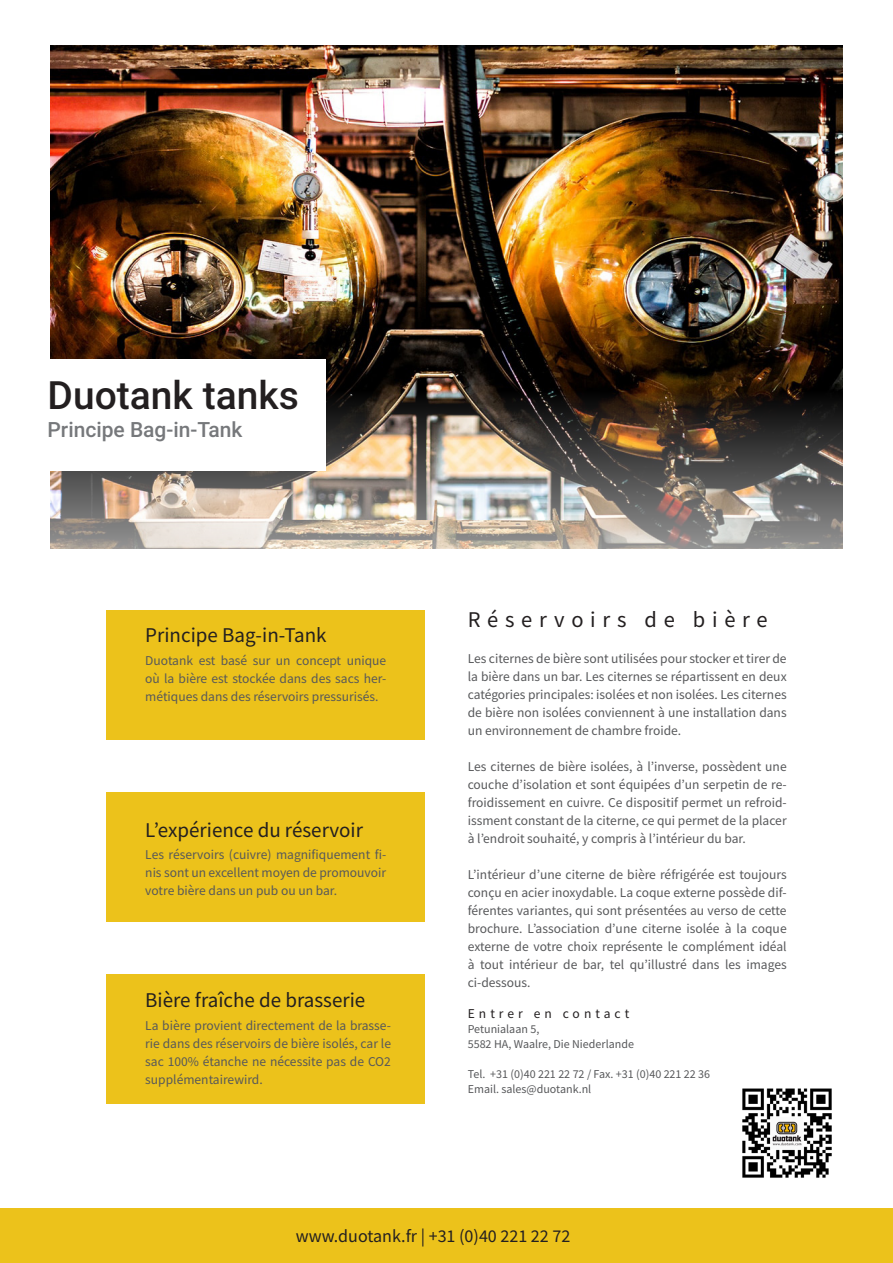
<style>
.page{position:relative;width:893px;height:1263px;background:#fff}
.page>*{position:absolute;margin:0;border:0;box-sizing:border-box;transform-origin:0 0}
.t1{font:500 39px "Roboto";color:#231f20}
.t2{font:22.5px "Source Sans Pro";letter-spacing:.3em;color:#231f20}
.t3{font:21px "Source Sans Pro";color:#231f20}
.t4{font:500 21px "Roboto";color:#76787b}
.t5{font:18px "Source Sans Pro";color:#231f20}
.Body_Text{font:13.5px/18px "Source Sans Pro";color:#57585a;text-align:justify}
.Small_Body_Kerning_3{font:13.5px "Source Sans Pro";letter-spacing:.3em;color:#231f20}
.Small_Body{font:12px "Source Sans Pro";color:#57585a}
</style>
<div class="page">
<img style="left:50px;top:45px;width:792px;height:504px">
<div style="left:0;top:1208px;width:893px;height:55px;background:#ecc21b"></div>
<div style="left:106px;top:610px;width:319px;height:130px;background:#ecc21b"></div>
<div style="left:106px;top:792px;width:319px;height:130px;background:#ecc21b"></div>
<div style="left:106px;top:974px;width:319px;height:130px;background:#ecc21b"></div>
<div style="left:48px;top:360px;width:278px;height:111px;background:#fff"></div>
<img style="left:742px;top:1088px;width:90px;height:90px">
<h1 class="t1" style="left:48px;top:368px;width:253px">Duotank tanks</h1>
<h2 class="t4" style="left:48px;top:415px;width:196px">Principe Bag-in-Tank</h2>
<h5 class="t3" style="left:145px;top:622px;width:183px">Principe Bag-in-Tank</h5>
<p class="Body_Text" style="left:145px;top:651px;width:242px">Duotank est basé sur un concept unique où la bière est stockée dans des sacs her&shy;métiques dans des réservoirs pressurisés.</p>
<h5 class="t3" style="left:145px;top:816px;width:219px">L’expérience du réservoir</h5>
<p class="Body_Text" style="left:145px;top:846px;width:242px">Les réservoirs (cuivre) magnifiquement fi&shy;nis sont un excellent moyen de promouvoir votre bière dans un pub ou un bar.</p>
<h5 class="t3" style="left:145px;top:987px;width:222px">Bière fraîche de brasserie</h5>
<p class="Body_Text" style="left:145px;top:1016px;width:247px">La bière provient directement de la brasse&shy;rie dans des réservoirs de bière isolés, car le sac 100% étanche ne nécessite pas de CO2 supplémentairewird.</p>
<h3 class="t2" style="left:468px;top:605px;width:302px">Réservoirs de bière</h3>
<p class="Body_Text" style="left:468px;top:649px;width:320px">Les citernes de bière sont utilisées pour stocker et tirer de la bière dans un bar. Les citernes se répartissent en deux catégories principales: isolées et non isolées. Les citernes de bière non isolées conviennent à une installation dans un environnement de chambre froide.</p>
<p class="Body_Text" style="left:468px;top:757px;width:320px">Les citernes de bière isolées, à l’inverse, possèdent une couche d’isolation et sont équipées d’un serpetin de re&shy;froidissement en cuivre. Ce dispositif permet un refroid&shy;issment constant de la citerne, ce qui permet de la placer à l’endroit souhaité, y compris à l’intérieur du bar.</p>
<p class="Body_Text" style="left:468px;top:865px;width:320px">L’intérieur d’une citerne de bière réfrigérée est toujours conçu en acier inoxydable. La coque externe possède dif&shy;férentes variantes, qui sont présentées au verso de cette brochure. L’association d’une citerne isolée à la coque externe de votre choix représente le complément idéal à tout intérieur de bar, tel qu’illustré dans les images ci-dessous.</p>
<p class="Small_Body_Kerning_3" style="left:468px;top:1005px;width:163px">Entrer en contact</p>
<p class="Small_Body" style="left:468px;top:1022px;width:73px">Petunialaan 5,</p>
<p class="Small_Body" style="left:468px;top:1037px;width:168px">5582 HA, Waalre, Die Niederlande</p>
<p class="Small_Body" style="left:468px;top:1067px;width:244px">Tel. +31 (0)40 221 22 72 / Fax. +31 (0)40 221 22 36</p>
<p class="Small_Body" style="left:468px;top:1082px;width:125px">Email. sales@duotank.nl</p>
<p class="t5" style="left:296px;top:1224px;width:276px">www.duotank.fr | +31 (0)40 221 22 72</p>
</div>
